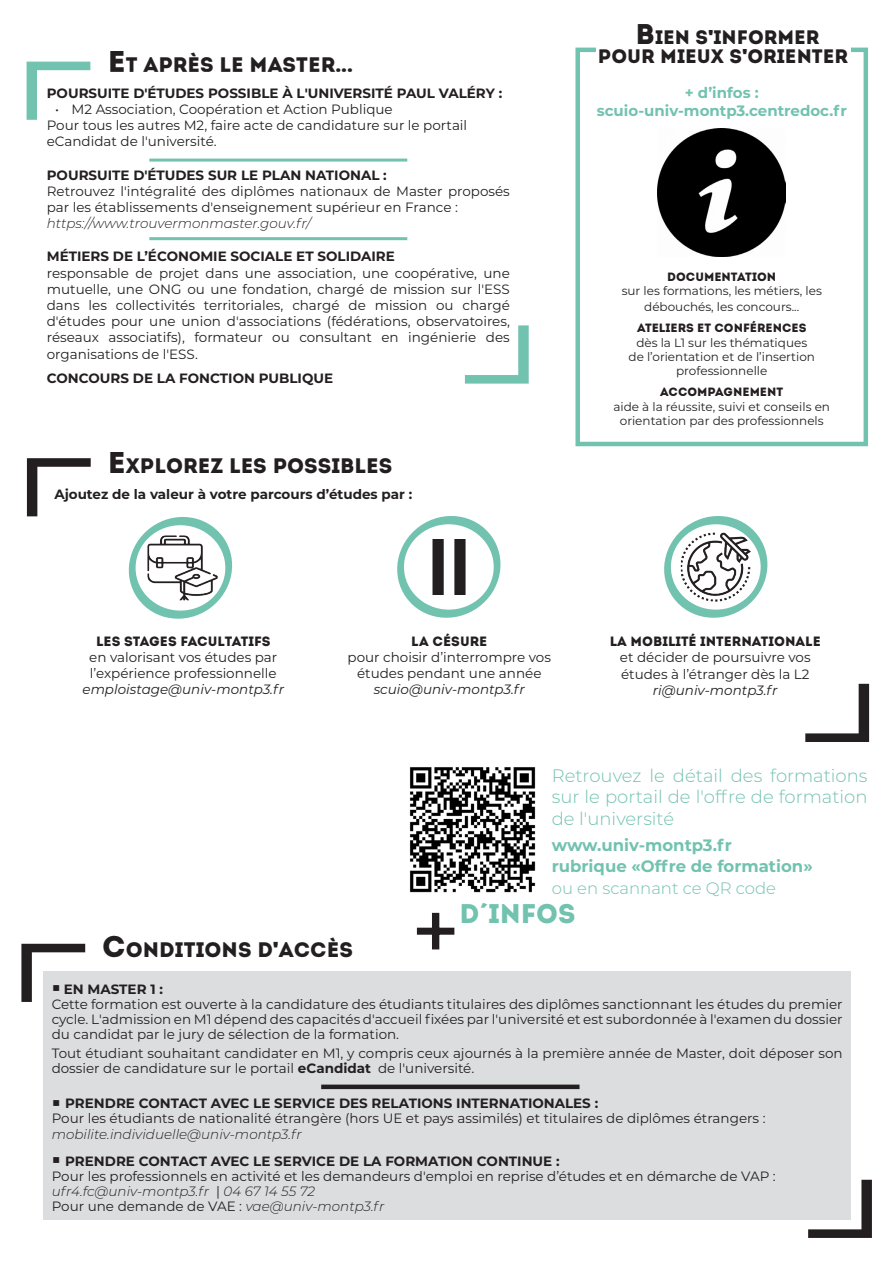
<style>
.page{position:relative;width:893px;height:1263px;background:#fff}
.page>*{position:absolute;margin:0;border:0;box-sizing:border-box;transform-origin:0 0}
.t1{font:27px "Intro";color:#72c2b0}
.t2{font:21px "Intro";color:#231f20}
.t3{font:19.5px "Intro";color:#231f20}
.t4{font:300 18px/21.6px "Montserrat";color:#72c2b0;text-align:justify}
.t5{font:700 16.5px/21.6px "Montserrat";color:#72c2b0}
.t6{font:700 15px "Montserrat";color:#72c2b0}
.t7{font:13.5px/16.2px "Montserrat";color:#231f20}
.t8{font:700 13.5px "Montserrat";color:#231f20}
.t9{font:italic 300 13.5px "Montserrat";color:#231f20}
.t10{font:italic 13.5px "Montserrat";color:#231f20}
.t11{font:13.5px "Intro";color:#231f20}
.t12{font:12px/14.4px "Montserrat";color:#231f20;text-align:center}
.t13{font:12px "Intro";color:#231f20}
.s1{font-size:30px}
.s2{font-size:28.5px}
.s3{font-family:"Arial";font-weight:900}
.s4{font-weight:300}
.s5{font-weight:400;font-size:15px}
.s6{font-weight:700}
.s7{font-weight:400;font-style:normal}
.s8{font-weight:300;font-style:italic}
</style>
<div class="page">
<svg style="left:465px;top:325px;width:64px;height:59px"></svg>
<svg style="left:27px;top:62px;width:63px;height:58px"></svg>
<hr style="left:149px;top:237px;width:258px;height:3px;background:#72c2b0">
<hr style="left:149px;top:159px;width:258px;height:3px;background:#72c2b0">
<div style="left:43px;top:971px;width:808px;height:248px;background:#dcdddf"></div>
<div style="left:321px;top:1084px;width:258px;height:5px;background:#231f20"></div>
<svg style="left:808px;top:1180px;width:64px;height:58px"></svg>
<div style="left:575px;top:48px;width:293px;height:398px;border:4px solid #72c2b0"></div>
<img style="left:658px;top:129px;width:127px;height:127px">
<div style="left:596px;top:22px;width:254px;height:41px;background:#fff"></div>
<svg style="left:128px;top:517px;width:105px;height:102px"></svg>
<div style="left:136px;top:525px;width:89px;height:86px;background:#fff;border-radius:50%"></div>
<img style="left:147px;top:535px;width:71px;height:65px">
<svg style="left:397px;top:516px;width:104px;height:102px"></svg>
<div style="left:404px;top:524px;width:90px;height:86px;background:#fff;border-radius:50%"></div>
<img style="left:432px;top:540px;width:34px;height:54px">
<svg style="left:664px;top:516px;width:104px;height:102px"></svg>
<div style="left:671px;top:524px;width:90px;height:86px;background:#fff;border-radius:50%"></div>
<img style="left:681px;top:532px;width:70px;height:70px">
<svg style="left:27px;top:458px;width:64px;height:58px"></svg>
<svg style="left:805px;top:684px;width:64px;height:58px"></svg>
<svg style="left:21px;top:944px;width:64px;height:58px"></svg>
<img style="left:409px;top:767px;width:127px;height:126px">
<svg style="left:416px;top:912px;width:39px;height:38px"></svg>
<p class="t2" style="left:108px;top:52px;width:247px"><span class="s1">E</span>T APRÈS LE MASTER...</p>
<p class="t8" style="left:47px;top:83px;width:457px">POURSUITE D'ÉTUDES POSSIBLE À L'UNIVERSITÉ PAUL VALÉRY :</p>
<p class="t7" style="left:55px;top:101px;width:339px">• M2 Association, Coopération et Action Publique</p>
<p class="t7" style="left:47px;top:117px;width:422px">Pour tous les autres M2, faire acte de candidature sur le portail eCandidat de l'université.</p>
<p class="t8" style="left:47px;top:165px;width:342px">POURSUITE D'ÉTUDES SUR LE PLAN NATIONAL :</p>
<p class="t7" style="left:47px;top:182px;width:465px">Retrouvez l'intégralité des diplômes nationaux de Master proposés par les établissements d'enseignement supérieur en France :</p>
<p class="t9" style="left:47px;top:214px;width:265px">https://www.trouvermonmaster.gouv.fr/</p>
<p class="t8" style="left:47px;top:247px;width:350px">MÉTIERS DE L’ÉCONOMIE SOCIALE ET SOLIDAIRE</p>
<p class="t7" style="left:47px;top:264px;width:465px;text-align:justify">responsable de projet dans une association, une coopérative, une mutuelle, une ONG ou une fondation, chargé de mission sur l'ESS dans les collectivités territoriales, chargé de mission ou chargé d'études pour une union d'associations (fédérations, observatoires, réseaux associatifs), formateur ou consultant en ingénierie des organisations de l'ESS.</p>
<p class="t8" style="left:47px;top:369px;width:288px">CONCOURS DE LA FONCTION PUBLIQUE</p>
<p class="t2" style="left:108px;top:453px;width:286px"><span class="s1">E</span>XPLOREZ LES POSSIBLES</p>
<p class="t8" style="left:54px;top:484px;width:359px">Ajoutez de la valeur à votre parcours d’études par :</p>
<p class="t3" style="left:636px;top:25px;width:185px"><span class="s2">B</span>IEN S<span class="s3">'</span>INFORMER</p>
<p class="t3" style="left:598px;top:45px;width:252px">POUR MIEUX S<span class="s3">'</span>ORIENTER</p>
<p class="t6" style="left:685px;top:82px;width:76px">+ d’infos :</p>
<p class="t6" style="left:597px;top:100px;width:252px">scuio-univ-montp3.centredoc.fr</p>
<p class="t13" style="left:667px;top:269px;width:110px">DOCUMENTATION</p>
<p class="t12" style="left:622px;top:282px;width:202px;line-height:16.5px">sur les formations, les métiers, les débouchés, les concours...</p>
<p class="t13" style="left:637px;top:321px;width:171px">ATELIERS ET CONFÉRENCES</p>
<p class="t12" style="left:629px;top:335px;width:188px">dès la L1 sur les thématiques de l’orientation et de l’insertion professionnelle</p>
<p class="t13" style="left:660px;top:385px;width:125px">ACCOMPAGNEMENT</p>
<p class="t12" style="left:613px;top:399px;width:218px">aide à la réussite, suivi et conseils en orientation par des professionnels</p>
<p class="t11" style="left:96px;top:633px;width:176px">LES STAGES FACULTATIFS</p>
<p class="t7" style="left:89px;top:649px;width:190px">en valorisant vos études par l’expérience professionnelle</p>
<p class="t10" style="left:83px;top:680px;width:203px">emploistage@univ-montp3.fr</p>
<p class="t11" style="left:411px;top:633px;width:77px">LA CÉSURE</p>
<p class="t7" style="left:348px;top:649px;width:205px;text-align:center">pour choisir d’interrompre vos études pendant une année</p>
<p class="t10" style="left:374px;top:680px;width:153px">scuio@univ-montp3.fr</p>
<p class="t11" style="left:610px;top:633px;width:213px">LA MOBILITÉ INTERNATIONALE</p>
<p class="t7" style="left:620px;top:649px;width:192px">et décider de poursuivre vos</p>
<p class="t7" style="left:621px;top:665px;width:190px">études à l’étranger dès la L2</p>
<p class="t10" style="left:653px;top:681px;width:126px">ri@univ-montp3.fr</p>
<p class="t2" style="left:102px;top:937px;width:252px"><span class="s1">C</span>ONDITIONS D<span class="s3">'</span>ACCÈS</p>
<p class="t4" style="left:552px;top:764px;width:317px">Retrouvez le détail des formations sur le portail de l'offre de formation de l'université</p>
<p class="t5" style="left:552px;top:833px;width:262px">www.univ-montp3.fr<br>rubrique «Offre de formation» <span class="s4">ou en scannant ce QR code</span></p>
<p class="t1" style="left:459px;top:898px;width:118px">D´INFOS</p>
<p class="t8" style="left:52px;top:979px;width:113px"><span class="s5">■</span> EN MASTER 1 :</p>
<p class="t7" style="left:52px;top:996px;width:792px;line-height:15px;text-align:justify">Cette formation est ouverte à la candidature des étudiants titulaires des diplômes sanctionnant les études du premier cycle. L'admission en M1 dépend des capacités d'accueil fixées par l'université et est subordonnée à l'examen du dossier du candidat par le jury de sélection de la formation.</p>
<p class="t7" style="left:52px;top:1045px;width:792px;line-height:15px">Tout étudiant souhaitant candidater en M1, y compris ceux ajournés à la première année de Master, doit déposer son dossier de candidature sur le portail <span class="s6">eCandidat</span> de l'université.</p>
<p class="t8" style="left:52px;top:1094px;width:548px"><span class="s5">■</span> PRENDRE CONTACT AVEC LE SERVICE DES RELATIONS INTERNATIONALES :</p>
<p class="t7" style="left:52px;top:1110px;width:715px">Pour les étudiants de nationalité étrangère (hors UE et pays assimilés) et titulaires de diplômes étrangers :</p>
<p class="t9" style="left:52px;top:1125px;width:252px">mobilite.individuelle@univ-montp3.fr</p>
<p class="t8" style="left:52px;top:1151px;width:509px"><span class="s5">■</span> PRENDRE CONTACT AVEC LE SERVICE DE LA FORMATION CONTINUE :</p>
<p class="t7" style="left:52px;top:1167px;width:726px">Pour les professionnels en activité et les demandeurs d'emploi en reprise d’études et en démarche de VAP :</p>
<p class="t9" style="left:52px;top:1182px;width:265px">ufr4.fc@univ-montp3.fr <span class="s7">|</span> 04 67 14 55 72</p>
<p class="t7" style="left:52px;top:1197px;width:334px">Pour une demande de VAE : <span class="s8">vae@univ-montp3.fr</span></p>
</div>
